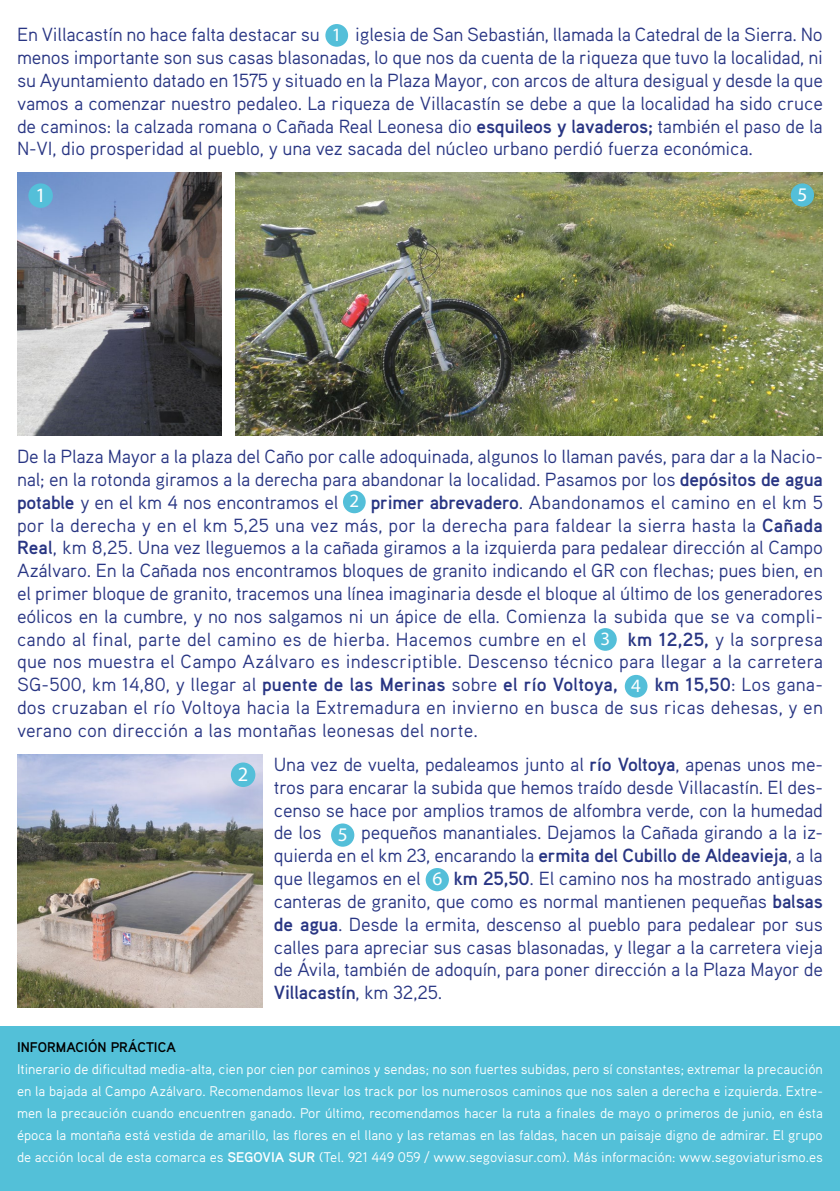
<style>
.page{position:relative;width:840px;height:1191px;background:#fff}
.page>*{position:absolute;margin:0;border:0;box-sizing:border-box;transform-origin:0 0}
.t1{font:20.4px "Myriad Pro";color:#fff}
.t2{font:19.4px "Myriad Pro";color:#fff}
.t3{font:19px/22.8px "Aaux Pro";letter-spacing:-.01em;color:#283583;text-align:justify}
.t4{font:18.8px "Myriad Pro";color:#fff}
.t5{font:14px/22px "Aaux Pro";color:#fff;text-align:justify}
.t6{font:700 14px "Aaux Pro";color:#000}
.s1{font-weight:700}
</style>
<div class="page">
<div style="left:0;top:1026px;width:839px;height:165px;background:#53c0d8"></div>
<img style="left:17px;top:173px;width:204px;height:262px">
<img style="left:235px;top:173px;width:587px;height:262px">
<img style="left:17px;top:755px;width:245px;height:252px">
<div style="left:325px;top:24px;width:23px;height:23px;background:#54bfd9;border-radius:50%"></div>
<div style="left:343px;top:490px;width:22px;height:23px;background:#54bfd9;border-radius:50%"></div>
<div style="left:593px;top:628px;width:23px;height:23px;background:#54bfd9;border-radius:50%"></div>
<div style="left:331px;top:823px;width:23px;height:23px;background:#54bfd9;border-radius:50%"></div>
<div style="left:624px;top:675px;width:23px;height:22px;background:#54bfd9;border-radius:50%"></div>
<div style="left:425px;top:868px;width:23px;height:23px;background:#54bfd9;border-radius:50%"></div>
<div style="left:790px;top:183px;width:23px;height:24px;background:#54bfd9;border-radius:50%"></div>
<div style="left:28px;top:183px;width:25px;height:25px;background:#54bfd9;border-radius:50%"></div>
<div style="left:231px;top:762px;width:24px;height:25px;background:#54bfd9;border-radius:50%"></div>
<p class="t3" style="left:17px;top:23px;width:807px;text-indent:338px">iglesia de San Sebastián, llamada la Catedral de la Sierra. No menos importante son sus casas blasonadas, lo que nos da cuenta de la riqueza que tuvo la localidad, ni su Ayuntamiento datado en 1575 y situado en la Plaza Mayor, con arcos de altura desigual y desde la que vamos a comenzar nuestro pedaleo. La riqueza de Villacastín se debe a que la localidad ha sido cruce de caminos: la calzada romana o Cañada Real Leonesa dio <span class="s1">esquileos y lavaderos;</span> también el paso de la N-VI, dio prosperidad al pueblo, y una vez sacada del núcleo urbano perdió fuerza económica.</p>
<p class="t3" style="left:17px;top:23px;width:304px">En Villacastín no hace falta destacar su</p>
<p class="t4" style="left:332px;top:23px;width:11px">1</p>
<p class="t1" style="left:35px;top:182px;width:12px">1</p>
<p class="t2" style="left:797px;top:182px;width:11px">5</p>
<p class="t3" style="left:17px;top:444px;width:807px">De la Plaza Mayor a la plaza del Caño por calle adoquinada, algunos lo llaman pavés, para dar a la Nacio&shy;nal; en la rotonda giramos a la derecha para abandonar la localidad. Pasamos por los <span class="s1">depósitos de agua potable</span> y en el km 4 nos encontramos el</p>
<p class="t4" style="left:349px;top:489px;width:11px">2</p>
<p class="t3" style="left:17px;top:490px;width:807px;text-indent:353px"><span class="s1">primer abrevadero</span>. Abandonamos el camino en el km 5 por la derecha y en el km 5,25 una vez más, por la derecha para faldear la sierra hasta la <span class="s1">Cañada Real</span>, km 8,25. Una vez lleguemos a la cañada giramos a la izquierda para pedalear dirección al Campo Azálvaro. En la Cañada nos encontramos bloques de granito indicando el GR con flechas; pues bien, en el primer bloque de granito, tracemos una línea imaginaria desde el bloque al último de los generadores eólicos en la cumbre, y no nos salgamos ni un ápice de ella. Comienza la subida que se va compli&shy;cando al final, parte del camino es de hierba. Hacemos cumbre en el</p>
<p class="t3" style="left:17px;top:627px;width:807px;text-indent:610px"><span class="s1">km 12,25,</span> y la sorpresa que nos muestra el Campo Azálvaro es indescriptible. Descenso técnico para llegar a la carretera SG-500, km 14,80, y llegar al <span class="s1">puente de las Merinas</span> sobre <span class="s1">el río Voltoya,</span></p>
<p class="t4" style="left:600px;top:627px;width:11px">3</p>
<p class="t3" style="left:17px;top:672px;width:807px;text-indent:637px"><span class="s1">km 15,50</span>: Los gana&shy;dos cruzaban el río Voltoya hacia la Extremadura en invierno en busca de sus ricas dehesas, y en verano con dirección a las montañas leonesas del norte.</p>
<p class="t3" style="left:274px;top:752px;width:550px">Una vez de vuelta, pedaleamos junto al <span class="s1">río Voltoya</span>, apenas unos me&shy;tros para encarar la subida que hemos traído desde Villacastín. El des&shy;censo se hace por amplios tramos de alfombra verde, con la humedad de los</p>
<p class="t4" style="left:631px;top:674px;width:11px">4</p>
<p class="t1" style="left:238px;top:761px;width:12px">2</p>
<p class="t3" style="left:274px;top:821px;width:550px;text-indent:87px">pequeños manantiales. Dejamos la Cañada girando a la iz&shy;quierda en el km 23, encarando la <span class="s1">ermita del Cubillo de Aldeavieja</span>, a la que llegamos en el</p>
<p class="t2" style="left:337px;top:822px;width:11px">5</p>
<p class="t3" style="left:274px;top:866px;width:550px;text-indent:180px"><span class="s1">km 25,50</span>. El camino nos ha mostrado antiguas canteras de granito, que como es normal mantienen pequeñas <span class="s1">balsas de agua</span>. Desde la ermita, descenso al pueblo para pedalear por sus calles para apreciar sus casas blasonadas, y llegar a la carretera vieja de Ávila, también de adoquín, para poner dirección a la Plaza Mayor de <span class="s1">Villacastín</span>, km 32,25.</p>
<p class="t2" style="left:432px;top:867px;width:11px">6</p>
<p class="t6" style="left:17px;top:1037px;width:160px">INFORMACIÓN PRÁCTICA</p>
<p class="t5" style="left:17px;top:1057px;width:807px">Itinerario de dificultad media-alta, cien por cien por caminos y sendas; no son fuertes subidas, pero sí constantes; extremar la precaución en la bajada al Campo Azálvaro. Recomendamos llevar los track por los numerosos caminos que nos salen a derecha e izquierda. Extre&shy;men la precaución cuando encuentren ganado. Por último, recomendamos hacer la ruta a finales de mayo o primeros de junio, en ésta época la montaña está vestida de amarillo, las flores en el llano y las retamas en las faldas, hacen un paisaje digno de admirar. El grupo de acción local de esta comarca es <span class="s1">SEGOVIA SUR</span> (Tel. 921 449 059 / www.segoviasur.com). Más información: www.segoviaturismo.es</p>
</div>
